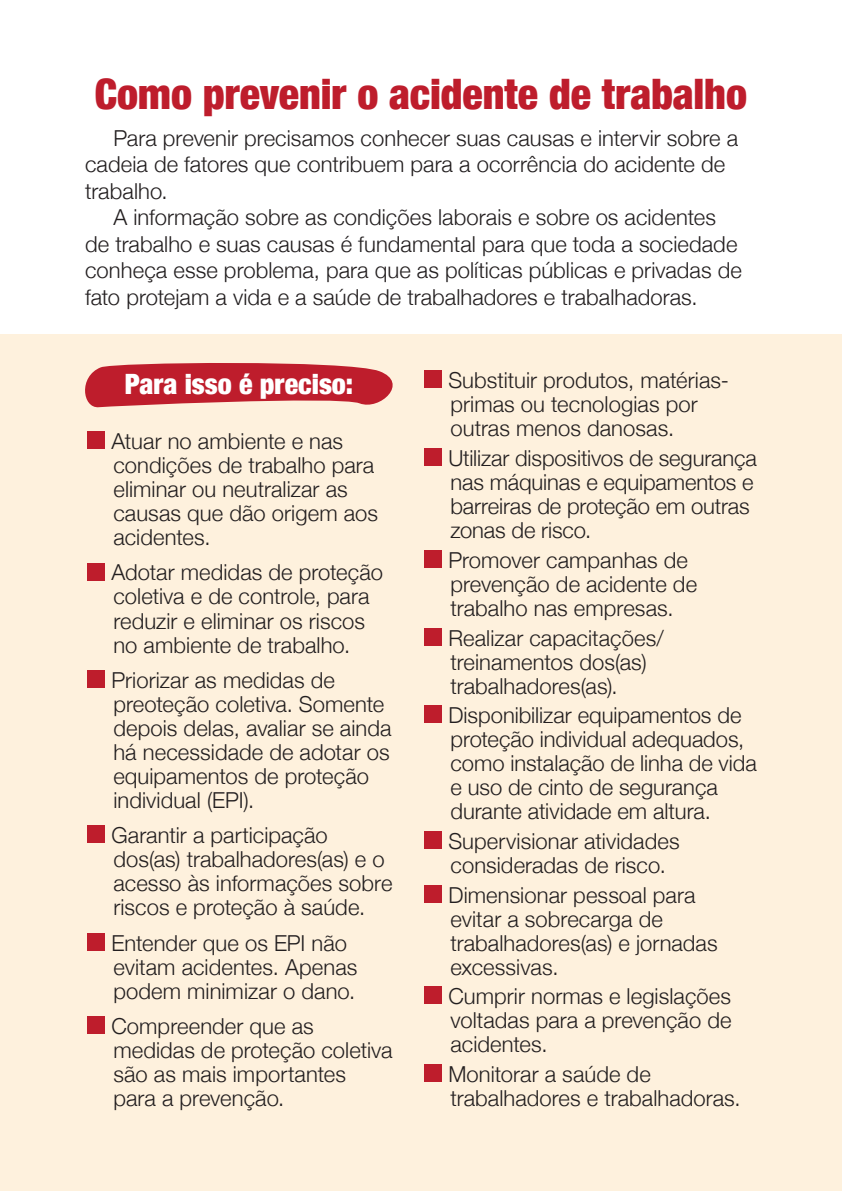
<style>
.page{position:relative;width:842px;height:1191px;background:#fff}
.page>*{position:absolute;margin:0;border:0;box-sizing:border-box;transform-origin:0 0}
.t1{font:900 condensed 42px "Helvetica Neue";color:#be1d2c}
.t2{font:900 condensed 28px "Helvetica Neue";color:#fff}
.t3{font:300 22px/24px "Helvetica Neue";color:#231f20}
</style>
<div class="page">
<div style="left:0;top:334px;width:842px;height:857px;background:#fef1dd"></div>
<svg style="left:85px;top:363px;width:308px;height:45px"></svg>
<div style="left:87px;top:431px;width:18px;height:18px;background:#be1d2c"></div>
<div style="left:87px;top:562px;width:18px;height:18px;background:#be1d2c"></div>
<div style="left:87px;top:670px;width:18px;height:18px;background:#be1d2c"></div>
<div style="left:87px;top:825px;width:18px;height:18px;background:#be1d2c"></div>
<div style="left:87px;top:932px;width:18px;height:18px;background:#be1d2c"></div>
<div style="left:87px;top:1016px;width:18px;height:18px;background:#be1d2c"></div>
<div style="left:424px;top:370px;width:18px;height:18px;background:#be1d2c"></div>
<div style="left:424px;top:448px;width:18px;height:18px;background:#be1d2c"></div>
<div style="left:424px;top:550px;width:18px;height:18px;background:#be1d2c"></div>
<div style="left:424px;top:627px;width:18px;height:18px;background:#be1d2c"></div>
<div style="left:424px;top:705px;width:18px;height:18px;background:#be1d2c"></div>
<div style="left:424px;top:831px;width:18px;height:18px;background:#be1d2c"></div>
<div style="left:424px;top:884px;width:18px;height:18px;background:#be1d2c"></div>
<div style="left:424px;top:986px;width:18px;height:18px;background:#be1d2c"></div>
<div style="left:424px;top:1064px;width:18px;height:18px;background:#be1d2c"></div>
<h1 class="t1" style="left:95px;top:59px;width:654px">Como prevenir o acidente de trabalho</h1>
<p class="t3" style="left:85px;top:123px;width:655px;line-height:26.4px;text-indent:28px">Para prevenir precisamos conhecer suas causas e intervir sobre a cadeia de fatores que contribuem para a ocorrência do acidente de trabalho.</p>
<p class="t3" style="left:85px;top:203px;width:658px;line-height:26.4px;text-indent:28px">A informação sobre as condições laborais e sobre os acidentes de trabalho e suas causas é fundamental para que toda a sociedade conheça esse problema, para que as políticas públicas e privadas de fato protejam a vida e a saúde de trabalhadores e trabalhadoras.</p>
<p class="t2" style="left:125px;top:361px;width:230px">Para isso é preciso:</p>
<p class="t3" style="left:111px;top:427px;width:268px">Atuar no ambiente e nas condições de trabalho para eliminar ou neutralizar as causas que dão origem aos acidentes.</p>
<p class="t3" style="left:111px;top:559px;width:273px">Adotar medidas de proteção coletiva e de controle, para reduzir e eliminar os riscos no ambiente de trabalho.</p>
<p class="t3" style="left:111px;top:666px;width:282px">Priorizar as medidas de preoteção coletiva. Somente depois delas, avaliar se ainda há necessidade de adotar os equipamentos de proteção individual (EPI).</p>
<p class="t3" style="left:111px;top:822px;width:283px">Garantir a participação dos(as) trabalhadores(as) e o acesso às informações sobre riscos e proteção à saúde.</p>
<p class="t3" style="left:111px;top:929px;width:248px">Entender que os EPI não evitam acidentes. Apenas podem minimizar o dano.</p>
<p class="t3" style="left:111px;top:1012px;width:283px">Compreender que as medidas de proteção coletiva são as mais importantes<br>para a prevenção.</p>
<p class="t3" style="left:448px;top:367px;width:282px">Substituir produtos, matérias&shy;primas ou tecnologias por outras menos danosas.</p>
<p class="t3" style="left:448px;top:444px;width:310px">Utilizar dispositivos de segurança nas máquinas e equipamentos e barreiras de proteção em outras zonas de risco.</p>
<p class="t3" style="left:448px;top:546px;width:250px">Promover campanhas de prevenção de acidente de trabalho nas empresas.</p>
<p class="t3" style="left:448px;top:624px;width:217px">Realizar capacitações/ treinamentos dos(as) trabalhadores(as).</p>
<p class="t3" style="left:448px;top:702px;width:310px">Disponibilizar equipamentos de proteção individual adequados, como instalação de linha de vida e uso de cinto de segurança durante atividade em altura.</p>
<p class="t3" style="left:448px;top:827px;width:233px">Supervisionar atividades consideradas de risco.</p>
<p class="t3" style="left:448px;top:881px;width:271px">Dimensionar pessoal para evitar a sobrecarga de trabalhadores(as) e jornadas excessivas.</p>
<p class="t3" style="left:448px;top:983px;width:285px;text-align:justify">Cumprir normas e legislações voltadas para a prevenção de acidentes.</p>
<p class="t3" style="left:448px;top:1060px;width:294px">Monitorar a saúde de trabalhadores e trabalhadoras.</p>
</div>
